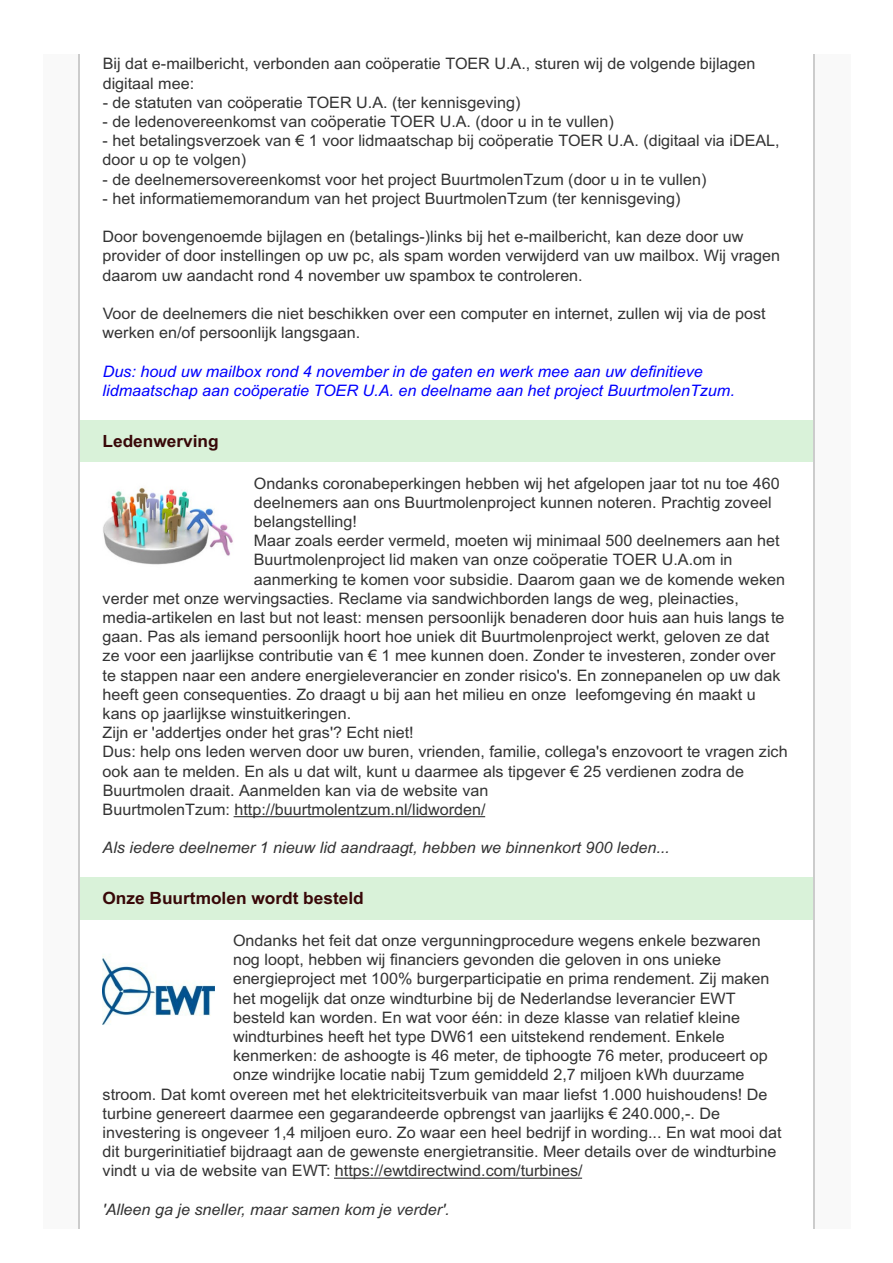
<style>
.page{position:relative;width:893px;height:1263px;background:#fff}
.page>*{position:absolute;margin:0;border:0;box-sizing:border-box;transform-origin:0 0}
.t1{font:700 16.95px "Arial";color:#380808}
.t2{font:15.75px/19.2px "Arial";color:#333}
.t3{font:italic 15.75px/19.2px "Arial";color:#00f}
.t4{font:italic 15.75px "Arial";color:#333}
</style>
<div class="page">
<div style="left:43px;top:54px;width:807px;height:1175px;background:#f9f9f9"></div>
<div style="left:80px;top:54px;width:733px;height:366px;background:#fff"></div>
<hr style="left:78px;top:54px;width:2px;height:366px;background:#ccc">
<hr style="left:813px;top:54px;width:2px;height:366px;background:#ccc">
<div style="left:80px;top:420px;width:733px;height:42px;background:#d9f2d9"></div>
<hr style="left:78px;top:420px;width:2px;height:42px;background:#ccc">
<hr style="left:813px;top:420px;width:2px;height:42px;background:#ccc">
<div style="left:80px;top:462px;width:733px;height:415px;background:#fff"></div>
<hr style="left:78px;top:462px;width:2px;height:415px;background:#ccc">
<hr style="left:813px;top:462px;width:2px;height:415px;background:#ccc">
<div style="left:80px;top:877px;width:733px;height:43px;background:#d9f2d9"></div>
<hr style="left:78px;top:877px;width:2px;height:43px;background:#ccc">
<hr style="left:813px;top:877px;width:2px;height:43px;background:#ccc">
<div style="left:80px;top:920px;width:733px;height:309px;background:#fff"></div>
<hr style="left:78px;top:920px;width:2px;height:309px;background:#ccc">
<hr style="left:813px;top:920px;width:2px;height:309px;background:#ccc">
<img style="left:103px;top:487px;width:130px;height:78px">
<hr style="left:234px;top:816px;width:251px;height:1px;background:#333">
<img style="left:103px;top:956px;width:112px;height:69px">
<hr style="left:335px;top:1177px;width:247px;height:2px;background:#333">
<p class="t2" style="left:103px;top:56px;width:654px">Bij dat e-mailbericht, verbonden aan coöperatie TOER U.A., sturen wij de volgende bijlagen digitaal mee:</p>
<p class="t2" style="left:103px;top:94px;width:419px">- de statuten van coöperatie TOER U.A. (ter kennisgeving)</p>
<p class="t2" style="left:103px;top:113px;width:513px">- de ledenovereenkomst van coöperatie TOER U.A. (door u in te vullen)</p>
<p class="t2" style="left:103px;top:133px;width:679px">- het betalingsverzoek van € 1 voor lidmaatschap bij coöperatie TOER U.A. (digitaal via iDEAL, door u op te volgen)</p>
<p class="t2" style="left:103px;top:171px;width:605px">- de deelnemersovereenkomst voor het project BuurtmolenTzum (door u in te vullen)</p>
<p class="t2" style="left:103px;top:190px;width:579px">- het informatiememorandum van het project BuurtmolenTzum (ter kennisgeving)</p>
<p class="t2" style="left:103px;top:229px;width:679px">Door bovengenoemde bijlagen en (betalings-)links bij het e-mailbericht, kan deze door uw provider of door instellingen op uw pc, als spam worden verwijderd van uw mailbox. Wij vragen daarom uw aandacht rond 4 november uw spambox te controleren.</p>
<p class="t2" style="left:103px;top:305px;width:665px">Voor de deelnemers die niet beschikken over een computer en internet, zullen wij via de post werken en/of persoonlijk langsgaan.</p>
<p class="t3" style="left:103px;top:363px;width:634px">Dus: houd uw mailbox rond 4 november in de gaten en werk mee aan uw definitieve lidmaatschap aan coöperatie TOER U.A. en deelname aan het project BuurtmolenTzum.</p>
<p class="t1" style="left:103px;top:434px;width:118px">Ledenwerving</p>
<p class="t2" style="left:254px;top:475px;width:527px">Ondanks coronabeperkingen hebben wij het afgelopen jaar tot nu toe 460</p>
<p class="t2" style="left:254px;top:494px;width:519px">deelnemers aan ons Buurtmolenproject kunnen noteren. Prachtig zoveel</p>
<p class="t2" style="left:254px;top:513px;width:105px">belangstelling!</p>
<p class="t2" style="left:254px;top:532px;width:527px">Maar zoals eerder vermeld, moeten wij minimaal 500 deelnemers aan het</p>
<p class="t2" style="left:254px;top:552px;width:480px">Buurtmolenproject lid maken van onze coöperatie TOER U.A.om in</p>
<p class="t2" style="left:254px;top:571px;width:533px">aanmerking te komen voor subsidie. Daarom gaan we de komende weken</p>
<p class="t2" style="left:103px;top:590px;width:638px">verder met onze wervingsacties. Reclame via sandwichborden langs de weg, pleinacties,</p>
<p class="t2" style="left:103px;top:609px;width:683px">media-artikelen en last but not least: mensen persoonlijk benaderen door huis aan huis langs te</p>
<p class="t2" style="left:103px;top:628px;width:668px">gaan. Pas als iemand persoonlijk hoort hoe uniek dit Buurtmolenproject werkt, geloven ze dat</p>
<p class="t2" style="left:103px;top:648px;width:674px">ze voor een jaarlijkse contributie van € 1 mee kunnen doen. Zonder te investeren, zonder over</p>
<p class="t2" style="left:103px;top:667px;width:679px">te stappen naar een andere energieleverancier en zonder risico's. En zonnepanelen op uw dak</p>
<p class="t2" style="left:103px;top:686px;width:655px">heeft geen consequenties. Zo draagt u bij aan het milieu en onze leefomgeving én maakt u</p>
<p class="t2" style="left:103px;top:705px;width:250px">kans op jaarlijkse winstuitkeringen.</p>
<p class="t2" style="left:103px;top:724px;width:313px">Zijn er 'addertjes onder het gras'? Echt niet!</p>
<p class="t2" style="left:103px;top:744px;width:686px">Dus: help ons leden werven door uw buren, vrienden, familie, collega's enzovoort te vragen zich</p>
<p class="t2" style="left:103px;top:763px;width:643px">ook aan te melden. En als u dat wilt, kunt u daarmee als tipgever € 25 verdienen zodra de</p>
<p class="t2" style="left:103px;top:782px;width:387px">Buurtmolen draait. Aanmelden kan via de website van</p>
<p class="t2" style="left:103px;top:801px;width:385px">BuurtmolenTzum: http://buurtmolentzum.nl/lidworden/</p>
<p class="t4" style="left:103px;top:842px;width:569px">Als iedere deelnemer 1 nieuw lid aandraagt, hebben we binnenkort 900 leden...</p>
<p class="t1" style="left:102px;top:892px;width:263px">Onze Buurtmolen wordt besteld</p>
<p class="t2" style="left:233px;top:932px;width:529px">Ondanks het feit dat onze vergunningprocedure wegens enkele bezwaren</p>
<p class="t2" style="left:233px;top:951px;width:490px">nog loopt, hebben wij financiers gevonden die geloven in ons unieke</p>
<p class="t2" style="left:233px;top:971px;width:538px">energieproject met 100% burgerparticipatie en prima rendement. Zij maken</p>
<p class="t2" style="left:233px;top:990px;width:504px">het mogelijk dat onze windturbine bij de Nederlandse leverancier EWT</p>
<p class="t2" style="left:233px;top:1009px;width:508px">besteld kan worden. En wat voor één: in deze klasse van relatief kleine</p>
<p class="t2" style="left:233px;top:1028px;width:493px">windturbines heeft het type DW61 een uitstekend rendement. Enkele</p>
<p class="t2" style="left:233px;top:1047px;width:536px">kenmerken: de ashoogte is 46 meter, de tiphoogte 76 meter, produceert op</p>
<p class="t2" style="left:233px;top:1067px;width:513px">onze windrijke locatie nabij Tzum gemiddeld 2,7 miljoen kWh duurzame</p>
<p class="t2" style="left:103px;top:1086px;width:666px">stroom. Dat komt overeen met het elektriciteitsverbuik van maar liefst 1.000 huishoudens! De</p>
<p class="t2" style="left:103px;top:1105px;width:619px">turbine genereert daarmee een gegarandeerde opbrengst van jaarlijks € 240.000,-. De</p>
<p class="t2" style="left:103px;top:1124px;width:681px">investering is ongeveer 1,4 miljoen euro. Zo waar een heel bedrijf in wording... En wat mooi dat</p>
<p class="t2" style="left:103px;top:1143px;width:675px">dit burgerinitiatief bijdraagt aan de gewenste energietransitie. Meer details over de windturbine</p>
<p class="t2" style="left:103px;top:1163px;width:481px">vindt u via de website van EWT: https://ewtdirectwind.com/turbines/</p>
<p class="t4" style="left:103px;top:1203px;width:349px">'Alleen ga je sneller, maar samen kom je verder'.</p>
</div>
